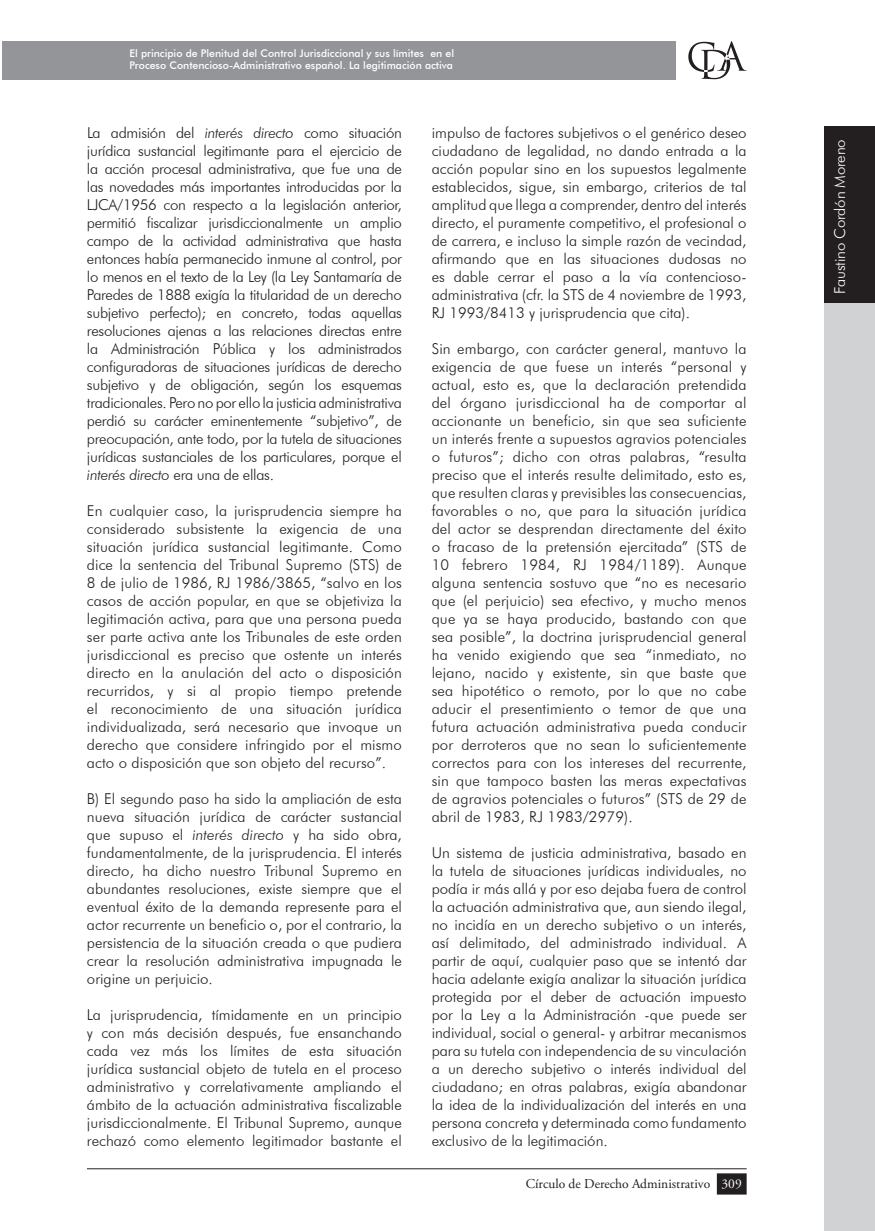
<style>
.page{position:relative;width:875px;height:1231px;background:#fff}
.page>*{position:absolute;margin:0;border:0;box-sizing:border-box;transform-origin:0 0}
.t1{font:300 15px/18px "Futura BT";color:#231f20;text-align:justify}
.t2{font:300 15px "Futura BT";letter-spacing:-.01em;color:#fff}
.t3{font:13.5px "Adobe Garamond Pro";color:#231f20}
.t4{font:500 10.5px/12.6px "Futura BT";color:#fff}
.s1{font-style:italic}
.s2{color:#fff}
</style>
<div class="page">
<div style="left:824px;top:294px;width:50px;height:937px;background:#d1d2d4"></div>
<div style="left:2px;top:41px;width:673px;height:39px;background:#939598"></div>
<div style="left:824px;top:126px;width:50px;height:176px;background:#231f20"></div>
<svg style="left:688px;top:41px;width:58px;height:38px"></svg>
<hr style="left:87px;top:1168px;width:659px;height:1px;background:#231f20">
<div style="left:717px;top:1174px;width:28px;height:20px;background:#231f20"></div>
<div style="left:716px;top:1173px;width:30px;height:21px;border:2px solid #231f20"></div>
<p class="t4" style="left:129px;top:47px;width:326px">El principio de Plenitud del Control Jurisdiccional y sus límites en el<br>Proceso Contencioso-Administrativo español. La legitimación activa</p>
<p class="t1" style="left:87px;top:123px;width:316px">La admisión del <span class="s1">interés directo</span> como situación jurídica sustancial legitimante para el ejercicio de la acción procesal administrativa, que fue una de las novedades más importantes introducidas por la LJCA/1956 con respecto a la legislación anterior, permitió fiscalizar jurisdiccionalmente un amplio campo de la actividad administrativa que hasta entonces había permanecido inmune al control, por lo menos en el texto de la Ley (la Ley Santamaría de Paredes de 1888 exigía la titularidad de un derecho subjetivo perfecto); en concreto, todas aquellas resoluciones ajenas a las relaciones directas entre la Administración Pública y los administrados configuradoras de situaciones jurídicas de derecho subjetivo y de obligación, según los esquemas tradicionales. Pero no por ello la justicia administrativa perdió su carácter eminentemente “subjetivo”, de preocupación, ante todo, por la tutela de situaciones jurídicas sustanciales de los particulares, porque el <span class="s1">interés directo</span> era una de ellas.</p>
<p class="t1" style="left:87px;top:501px;width:316px">En cualquier caso, la jurisprudencia siempre ha considerado subsistente la exigencia de una situación jurídica sustancial legitimante. Como dice la sentencia del Tribunal Supremo (STS) de 8 de julio de 1986, RJ 1986/3865, “salvo en los casos de acción popular, en que se objetiviza la legitimación activa, para que una persona pueda ser parte activa ante los Tribunales de este orden jurisdiccional es preciso que ostente un interés directo en la anulación del acto o disposición recurridos, y si al propio tiempo pretende el reconocimiento de una situación jurídica individualizada, será necesario que invoque un derecho que considere infringido por el mismo acto o disposición que son objeto del recurso”.</p>
<p class="t1" style="left:87px;top:789px;width:316px">B) El segundo paso ha sido la ampliación de esta nueva situación jurídica de carácter sustancial que supuso el <span class="s1">interés directo</span> y ha sido obra, fundamentalmente, de la jurisprudencia. El interés directo, ha dicho nuestro Tribunal Supremo en abundantes resoluciones, existe siempre que el eventual éxito de la demanda represente para el actor recurrente un beneficio o, por el contrario, la persistencia de la situación creada o que pudiera crear la resolución administrativa impugnada le origine un perjuicio.</p>
<p class="t1" style="left:87px;top:1005px;width:316px">La jurisprudencia, tímidamente en un principio y con más decisión después, fue ensanchando cada vez más los límites de esta situación jurídica sustancial objeto de tutela en el proceso administrativo y correlativamente ampliando el ámbito de la actuación administrativa fiscalizable jurisdiccionalmente. El Tribunal Supremo, aunque rechazó como elemento legitimador bastante el</p>
<p class="t1" style="left:431px;top:123px;width:316px">impulso de factores subjetivos o el genérico deseo ciudadano de legalidad, no dando entrada a la acción popular sino en los supuestos legalmente establecidos, sigue, sin embargo, criterios de tal amplitud que llega a comprender, dentro del interés directo, el puramente competitivo, el profesional o de carrera, e incluso la simple razón de vecindad, afirmando que en las situaciones dudosas no es dable cerrar el paso a la vía contencioso&shy;administrativa (cfr. la STS de 4 noviembre de 1993, RJ 1993/8413 y jurisprudencia que cita).</p>
<p class="t1" style="left:431px;top:339px;width:316px">Sin embargo, con carácter general, mantuvo la exigencia de que fuese un interés “personal y actual, esto es, que la declaración pretendida del órgano jurisdiccional ha de comportar al accionante un beneficio, sin que sea suficiente un interés frente a supuestos agravios potenciales o futuros”; dicho con otras palabras, “resulta preciso que el interés resulte delimitado, esto es, que resulten claras y previsibles las consecuencias, favorables o no, que para la situación jurídica del actor se desprendan directamente del éxito o fracaso de la pretensión ejercitada” (STS de 10 febrero 1984, RJ 1984/1189). Aunque alguna sentencia sostuvo que “no es necesario que (el perjuicio) sea efectivo, y mucho menos que ya se haya producido, bastando con que sea posible”, la doctrina jurisprudencial general ha venido exigiendo que sea “inmediato, no lejano, nacido y existente, sin que baste que sea hipotético o remoto, por lo que no cabe aducir el presentimiento o temor de que una futura actuación administrativa pueda conducir por derroteros que no sean lo suficientemente correctos para con los intereses del recurrente, sin que tampoco basten las meras expectativas de agravios potenciales o futuros” (STS de 29 de abril de 1983, RJ 1983/2979).</p>
<p class="t1" style="left:431px;top:843px;width:316px">Un sistema de justicia administrativa, basado en la tutela de situaciones jurídicas individuales, no podía ir más allá y por eso dejaba fuera de control la actuación administrativa que, aun siendo ilegal, no incidía en un derecho subjetivo o un interés, así delimitado, del administrado individual. A partir de aquí, cualquier paso que se intentó dar hacia adelante exigía analizar la situación jurídica protegida por el deber de actuación impuesto por la Ley a la Administración -que puede ser individual, social o general- y arbitrar mecanismos para su tutela con independencia de su vinculación a un derecho subjetivo o interés individual del ciudadano; en otras palabras, exigía abandonar la idea de la individualización del interés en una persona concreta y determinada como fundamento exclusivo de la legitimación.</p>
<p class="t3" style="left:525px;top:1175px;width:217px">Círculo de Derecho Administrativo <span class="s2">309</span></p>
<p class="t2" style="left:830px;top:294px;width:156px;rotate:-90deg">Faustino Cordón Moreno</p>
</div>
